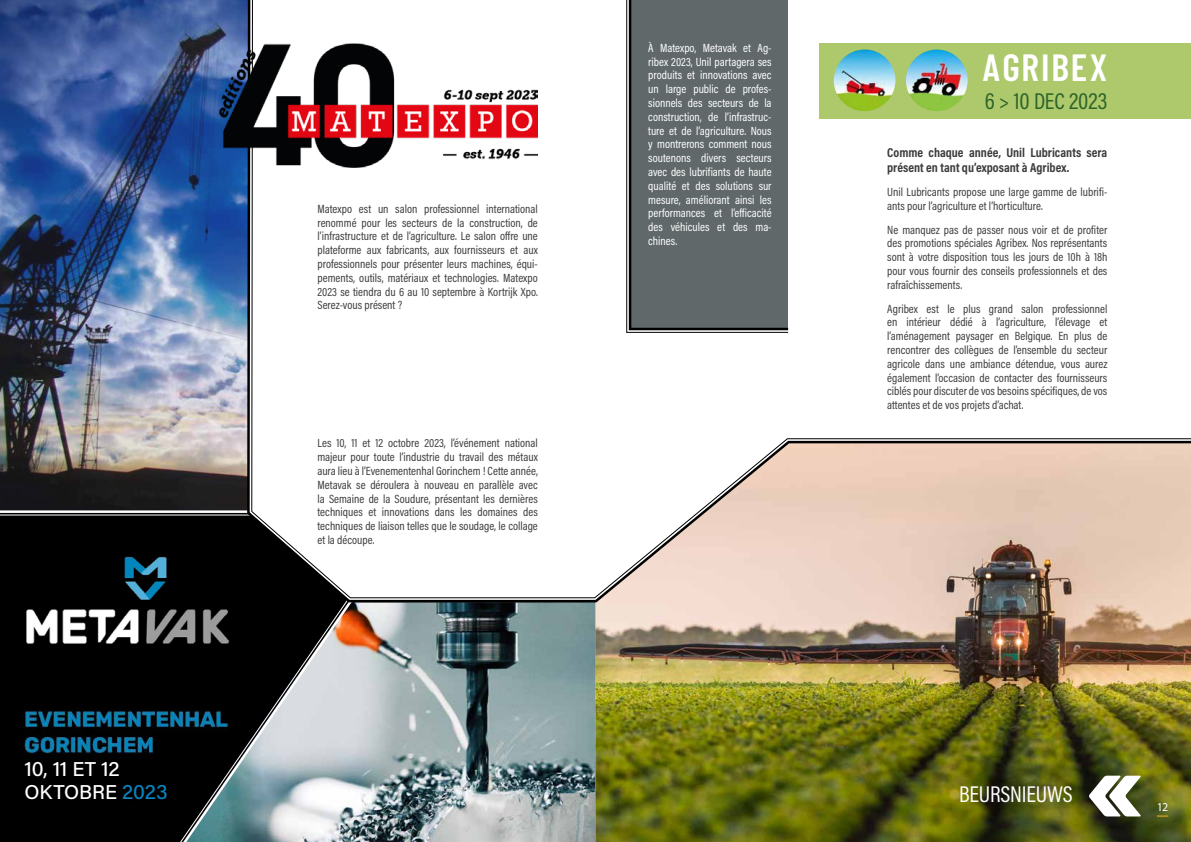
<style>
.page{position:relative;width:1191px;height:842px;background:#fff}
.page>*{position:absolute;margin:0;border:0;box-sizing:border-box;transform-origin:0 0}
.t1{font:600 38px "Barlow Condensed";letter-spacing:.05em;color:#fff}
.t2{font:23px "Acumin Pro Cond";letter-spacing:-.005em;color:#2c6329}
.t3{font:23px "Acumin Pro Cond";letter-spacing:-.01em;color:#fff}
.t4{font:500 20px/23px "Acumin Pro";letter-spacing:-.005em;color:#fff}
.t5{font:700 13px/15px "Acumin Pro Cond";color:#3c3c3b}
.t6{font:12px/13.8px "Acumin Pro Cond";color:#3c3c3b;text-align:justify}
.t7{font:12px/13.8px "Acumin Pro Cond";color:#fff;text-align:justify}
.t8{font:12px "Myriad Pro";color:#fff}
.s1{color:#0a84c0}
</style>
<div class="page">
<img style="left:0;top:0;width:246px;height:510px">
<div style="left:0;top:513px;width:246px;height:329px;background:#000"></div>
<img style="left:4px;top:677px;width:166px;height:165px">
<svg style="left:170px;top:646px;width:76px;height:196px;background:#152225"></svg>
<hr style="left:0;top:515px;width:259px;height:1px;background:#fff">
<img style="left:246px;top:0;width:945px;height:842px">
<img style="left:1px;top:537px;width:250px;height:109px">
<div style="left:25px;top:762px;width:148px;height:43px;background:#000"></div>
<img style="left:219px;top:44px;width:319px;height:123px">
<div style="left:819px;top:44px;width:372px;height:75px;background:#adc96c"></div>
<img style="left:833px;top:49px;width:62px;height:62px;border-radius:31px">
<img style="left:906px;top:49px;width:61px;height:62px;border-radius:31px">
<svg style="left:1088px;top:776px;width:53px;height:40px"></svg>
<div style="left:626px;top:0;width:163px;height:333px;background:#60686a"></div>
<h3 class="t4" style="left:25px;top:757px;width:145px">10, 11 ET 12<br>OKTOBRE <span class="s1">2023</span></h3>
<p class="t6" style="left:317px;top:202px;width:222px">Matexpo est un salon professionnel international renommé pour les secteurs de la construction, de l’infrastructure et de l’agriculture. Le salon offre une plateforme aux fabricants, aux fournisseurs et aux professionnels pour présenter leurs machines, équi&shy;pements, outils, matériaux et technologies. Matexpo 2023 se tiendra du 6 au 10 septembre à Kortrijk Xpo.<br>Serez-vous présent ?</p>
<p class="t6" style="left:317px;top:436px;width:222px">Les 10, 11 et 12 octobre 2023, l’événement national majeur pour toute l’industrie du travail des métaux aura lieu à l’Evenementenhal Gorinchem ! Cette année, Metavak se déroulera à nouveau en parallèle avec la Semaine de la Soudure, présentant les dernières techniques et innovations dans les domaines des techniques de liaison telles que le soudage, le collage et la découpe.</p>
<p class="t7" style="left:648px;top:41px;width:125px">À Matexpo, Metavak et Ag&shy;ribex 2023, Unil partagera ses produits et innovations avec un large public de profes&shy;sionnels des secteurs de la construction, de l’infrastruc&shy;ture et de l’agriculture. Nous y montrerons comment nous soutenons divers secteurs avec des lubrifiants de haute qualité et des solutions sur mesure, améliorant ainsi les performances et l’efficacité des véhicules et des ma&shy;chines.</p>
<h1 class="t1" style="left:982px;top:44px;width:127px">AGRIBEX</h1>
<h2 class="t2" style="left:984px;top:86px;width:124px">6 &gt; 10 DEC 2023</h2>
<p class="t5" style="left:887px;top:145px;width:222px">Comme chaque année, Unil Lubricants sera présent en tant qu’exposant à Agribex.</p>
<p class="t6" style="left:887px;top:185px;width:222px">Unil Lubricants propose une large gamme de lubrifi&shy;ants pour l’agriculture et l’horticulture.</p>
<p class="t6" style="left:887px;top:222px;width:222px">Ne manquez pas de passer nous voir et de profiter des promotions spéciales Agribex. Nos représentants sont à votre disposition tous les jours de 10h à 18h pour vous fournir des conseils professionnels et des rafraîchissements.</p>
<p class="t6" style="left:887px;top:301px;width:222px">Agribex est le plus grand salon professionnel en intérieur dédié à l’agriculture, l’élevage et l’aménagement paysager en Belgique. En plus de rencontrer des collègues de l’ensemble du secteur agricole dans une ambiance détendue, vous aurez également l’occasion de contacter des fournisseurs ciblés pour discuter de vos besoins spécifiques, de vos attentes et de vos projets d’achat.</p>
<h2 class="t3" style="left:959px;top:779px;width:115px">BEURSNIEUWS</h2>
<p class="t8" style="left:1157px;top:800px;width:13px">12</p>
</div>
